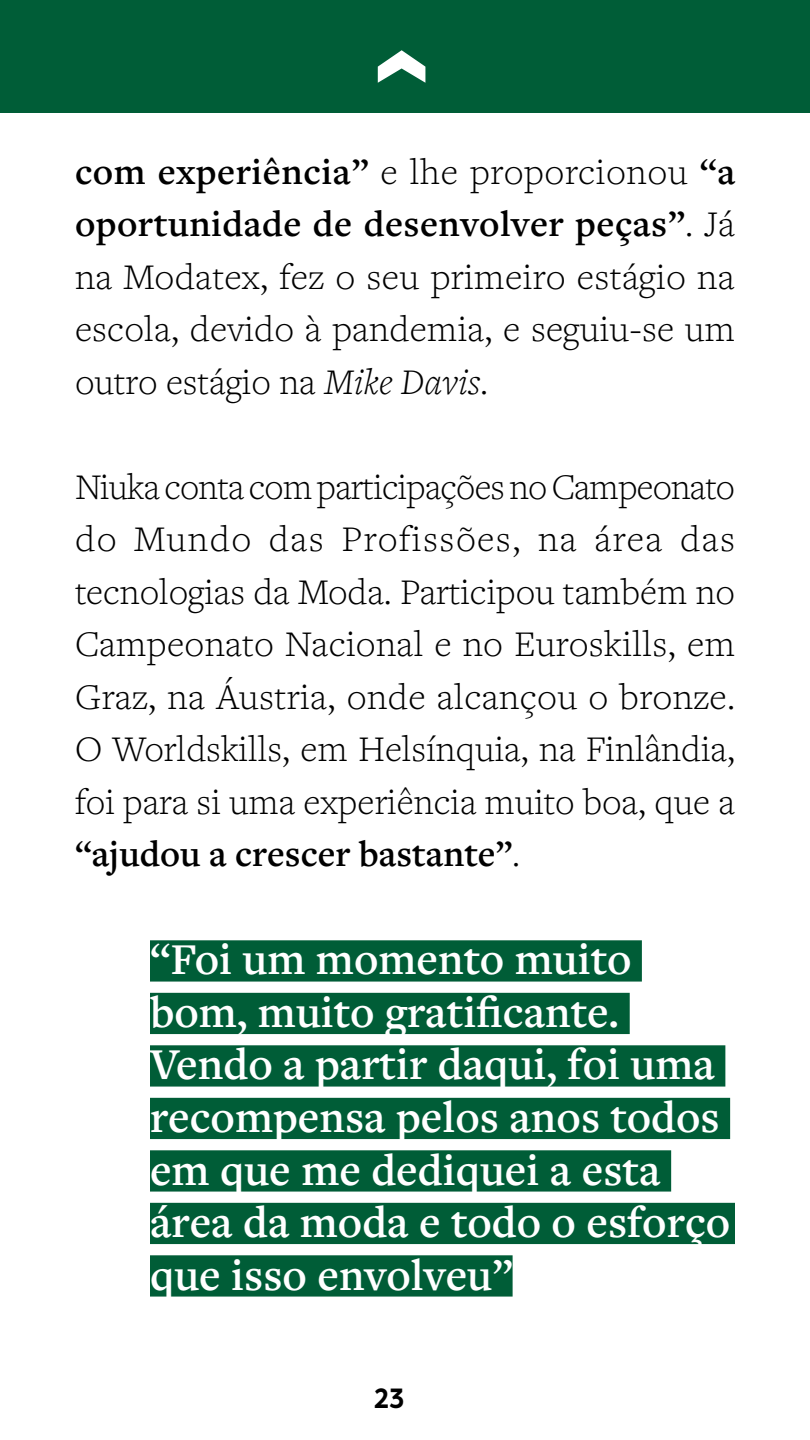
<style>
.page{position:relative;width:810px;height:1440px;background:#fff}
.page>*{position:absolute;margin:0;border:0;box-sizing:border-box;transform-origin:0 0}
.t1{font:600 45.75px/52.5px "Freight Text Pro";color:#fff}
.t2{font:300 37.5px/52.5px "Freight Text Pro";color:#000;text-align:justify}
.t3{font:700 30px "Arboria";color:#000;scale:.9 1}
.s1{font-weight:600}
.s2{font-style:italic}
</style>
<div class="page">
<div style="left:0;top:0;width:810px;height:112px;background:#005d37"></div>
<svg style="left:378px;top:50px;width:47px;height:33px"></svg>
<div style="left:150px;top:940px;width:492px;height:42px;background:#005d37"></div>
<div style="left:150px;top:993px;width:480px;height:41px;background:#005d37"></div>
<div style="left:150px;top:1045px;width:575px;height:42px;background:#005d37"></div>
<div style="left:150px;top:1098px;width:580px;height:41px;background:#005d37"></div>
<div style="left:150px;top:1150px;width:521px;height:42px;background:#005d37"></div>
<div style="left:150px;top:1203px;width:585px;height:41px;background:#005d37"></div>
<div style="left:150px;top:1255px;width:363px;height:42px;background:#005d37"></div>
<p class="t2" style="left:75px;top:144px;width:662px"><span class="s1">com experiência”</span> e lhe proporcionou <span class="s1">“a oportunidade de desenvolver peças”</span>. Já na Modatex, fez o seu primeiro estágio na escola, devido à pandemia, e seguiu-se um outro estágio na <span class="s2">Mike Davis</span>.</p>
<p class="t2" style="left:75px;top:459px;width:662px">Niuka conta com participações no Campeonato do Mundo das Profissões, na área das tecnologias da Moda. Participou também no Campeonato Nacional e no Euroskills, em Graz, na Áustria, onde alcançou o bronze.<br>O Worldskills, em Helsínquia, na Finlândia, foi para si uma experiência muito boa, que a <span class="s1">“ajudou a crescer bastante”</span>.</p>
<p class="t1" style="left:150px;top:932px;width:582px">“Foi um momento muito bom, muito gratificante.<br>Vendo a partir daqui, foi uma recompensa pelos anos todos em que me dediquei a esta área da moda e todo o esforço que isso envolveu”</p>
<p class="t3" style="left:374px;top:1378px;width:36px">23</p>
</div>
